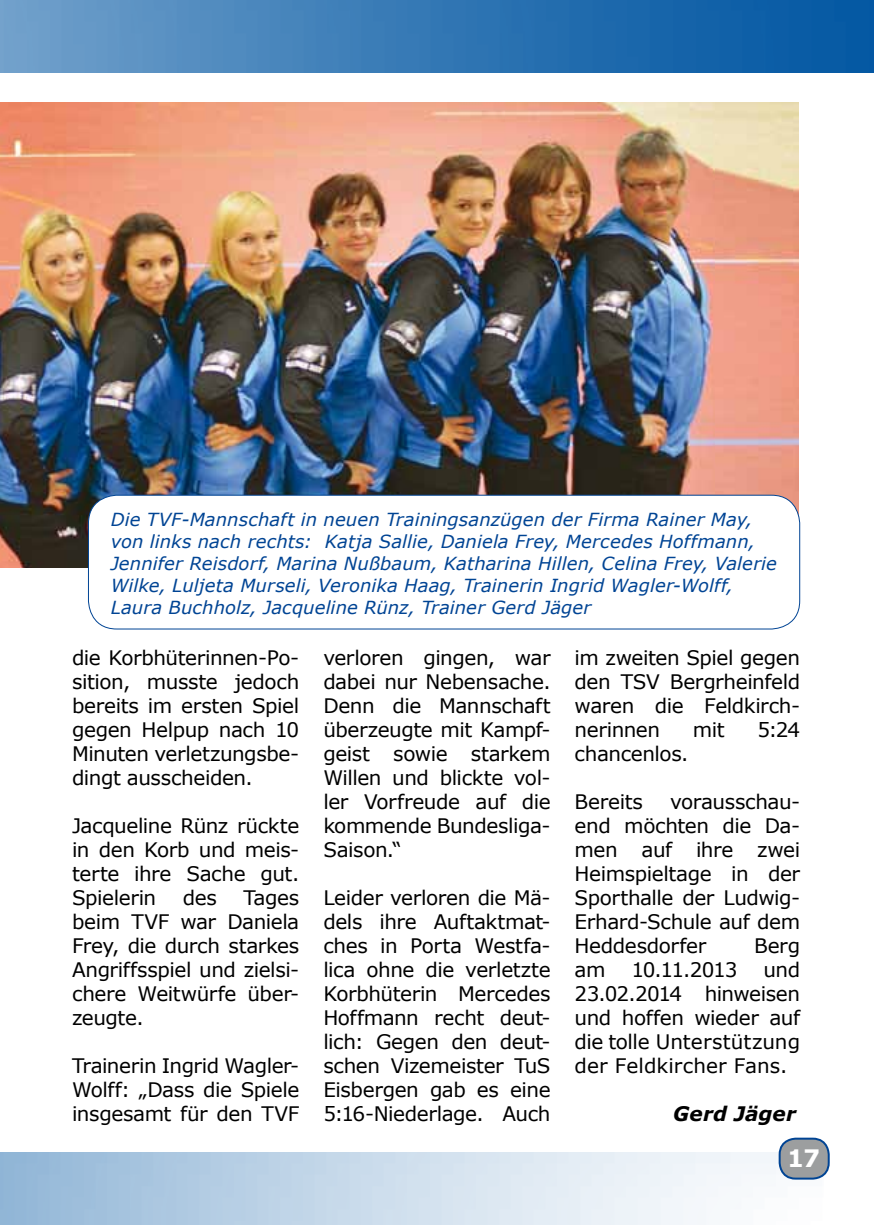
<style>
.page{position:relative;width:874px;height:1225px;background:#fff}
.page>*{position:absolute;margin:0;border:0;box-sizing:border-box;transform-origin:0 0}
.t1{font:700 24px "Verdana";color:#fff}
.t2{font:20px/24px "Verdana";letter-spacing:-.02em;color:#000;text-align:justify}
.t3{font:italic 700 20px "Verdana";letter-spacing:.005em;color:#000}
.t4{font:italic 18px/22px "Verdana";letter-spacing:.005em;color:#004494}
</style>
<div class="page">
<img style="left:0;top:0;width:873px;height:72px">
<img style="left:0;top:1153px;width:823px;height:72px">
<div style="left:779px;top:1138px;width:49px;height:40px;background:#9c9e9f;border-radius:16px"></div>
<div style="left:778px;top:1137px;width:51px;height:42px;border:2px solid #004494;border-radius:16px"></div>
<img style="left:0;top:102px;width:714px;height:465px">
<img style="left:714px;top:102px;width:84px;height:412px">
<div style="left:88px;top:495px;width:711px;height:134px;background:#fff;border-radius:28px"></div>
<div style="left:88px;top:495px;width:711px;height:134px;border:1px solid #004494;border-radius:28px"></div>
<p class="t4" style="left:111px;top:509px;width:667px">Die TVF-Mannschaft in neuen Trainingsanzügen der Firma Rainer May, von links nach rechts: Katja Sallie, Daniela Frey, Mercedes Hoffmann, Jennifer Reisdorf, Marina Nußbaum, Katharina Hillen, Celina Frey, Valerie Wilke, Luljeta Murseli, Veronika Haag, Trainerin Ingrid Wagler-Wolff, Laura Buchholz, Jacqueline Rünz, Trainer Gerd Jäger</p>
<p class="t2" style="left:72px;top:645px;width:229px">die Korbhüterinnen-Po&shy;sition, musste jedoch bereits im ersten Spiel gegen Helpup nach 10<br>Minuten verletzungsbe&shy;dingt ausscheiden.</p>
<p class="t2" style="left:72px;top:813px;width:229px;text-align:left">Jacqueline Rünz rückte in den Korb und meis&shy;terte ihre Sache gut.<br>Spielerin</p>
<p class="t2" style="left:183px;top:885px;width:36px">des</p>
<p class="t2" style="left:72px;top:885px;width:229px;text-indent:171px">Tages beim TVF war Daniela Frey, die durch starkes Angriffsspiel und zielsi&shy;chere Weitwürfe über&shy;zeugte.</p>
<p class="t2" style="left:72px;top:1053px;width:229px">Trainerin Ingrid Wagler-Wolff: „Dass die Spiele insgesamt für den TVF</p>
<p class="t2" style="left:323px;top:645px;width:229px">verloren gingen, war dabei nur Nebensache.<br>Denn die Mannschaft überzeugte mit Kampf&shy;geist sowie starkem Willen und blickte vol&shy;ler Vorfreude auf die kommende Bundesliga-Saison.“</p>
<p class="t2" style="left:323px;top:885px;width:229px">Leider verloren die Mä&shy;dels ihre Auftaktmat&shy;ches in Porta Westfa&shy;lica ohne die verletzte Korbhüterin Mercedes Hoffmann recht deut&shy;lich: Gegen den deut&shy;schen Vizemeister TuS Eisbergen gab es eine 5:16-Niederlage. Auch</p>
<p class="t2" style="left:574px;top:645px;width:227px;text-align:left">im zweiten Spiel gegen den TSV Bergrheinfeld waren die Feldkirch&shy;nerinnen</p>
<p class="t2" style="left:692px;top:717px;width:33px">mit</p>
<p class="t2" style="left:757px;top:717px;width:44px">5:24</p>
<p class="t2" style="left:574px;top:741px;width:115px">chancenlos.</p>
<p class="t2" style="left:574px;top:789px;width:70px">Bereits</p>
<p class="t2" style="left:574px;top:789px;width:227px;text-indent:95px">vorausschau&shy;end möchten die Da&shy;men auf ihre zwei Heimspieltage in der Sporthalle der Ludwig-Erhard-Schule auf dem Heddesdorfer</p>
<p class="t2" style="left:753px;top:933px;width:47px">Berg</p>
<p class="t2" style="left:574px;top:957px;width:227px;text-indent:189px">und 23.02.2014 hinweisen und hoffen wieder auf die tolle Unterstützung der Feldkircher Fans.</p>
<p class="t3" style="left:672px;top:1100px;width:124px">Gerd Jäger</p>
<p class="t2" style="left:574px;top:957px;width:32px">am</p>
<p class="t2" style="left:631px;top:957px;width:107px">10.11.2013</p>
<p class="t1" style="left:786px;top:1143px;width:34px">17</p>
</div>
